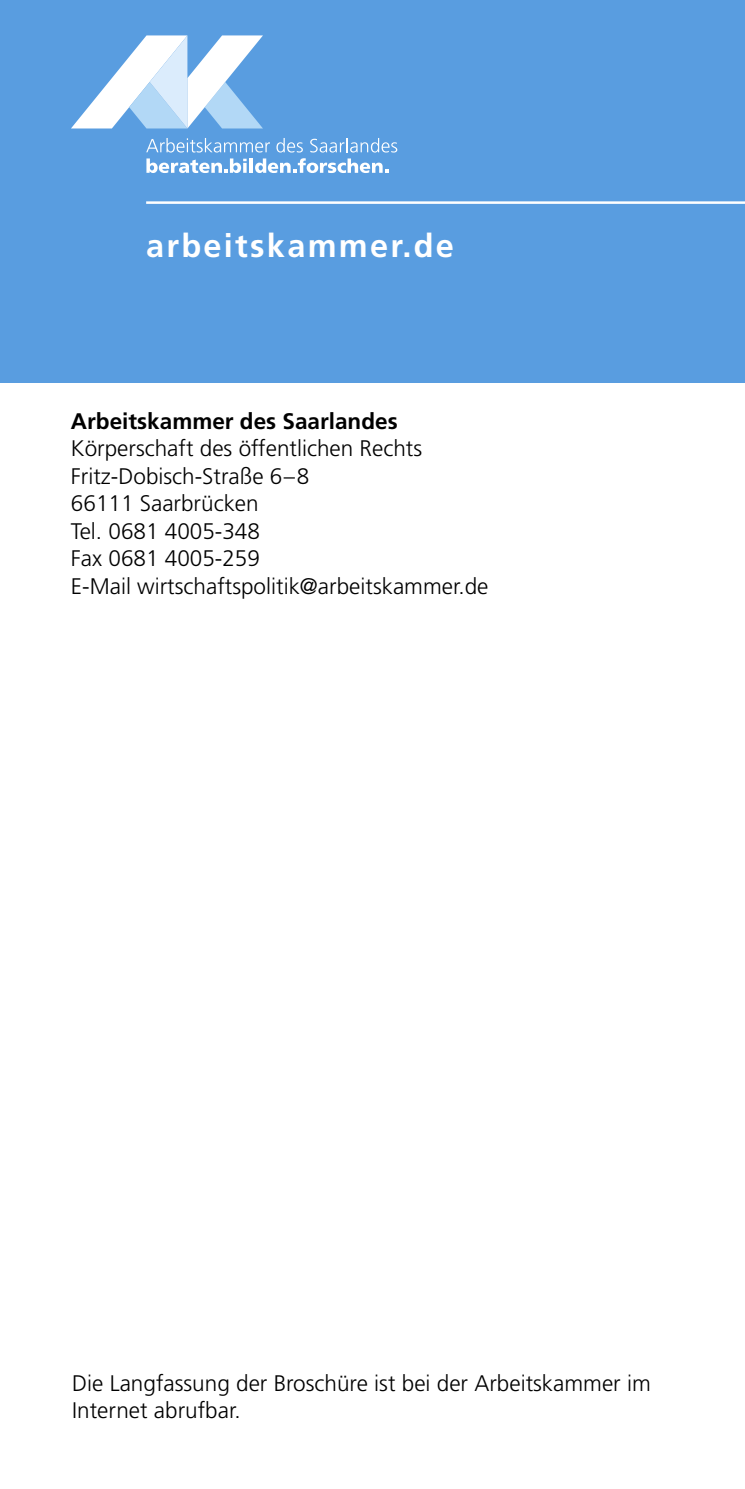
<style>
.page{position:relative;width:745px;height:1489px;background:#fff}
.page>*{position:absolute;margin:0;border:0;box-sizing:border-box;transform-origin:0 0}
.t1{font:700 32.5px "Frutiger";letter-spacing:.07em;color:#fff}
.t2{font:300 22.5px/27.5px "Frutiger";color:#000}
.t3{font:700 22.5px "Frutiger";color:#000}
</style>
<div class="page">
<div style="left:0;top:0;width:744px;height:383px;background:#599de0"></div>
<hr style="left:146px;top:201px;width:598px;height:3px;background:#fff">
<svg style="left:146px;top:138px;width:124px;height:14px"></svg>
<svg style="left:276px;top:138px;width:27px;height:14px"></svg>
<svg style="left:310px;top:138px;width:87px;height:14px"></svg>
<svg style="left:146px;top:158px;width:100px;height:15px"></svg>
<hr style="left:249px;top:158px;width:4px;height:15px;background:#fff">
<svg style="left:255px;top:158px;width:133px;height:15px"></svg>
<svg style="left:71px;top:35px;width:192px;height:93px"></svg>
<h1 class="t1" style="left:146px;top:227px;width:309px">arbeitskammer.de</h1>
<p class="t3" style="left:71px;top:407px;width:328px">Arbeitskammer des Saarlandes</p>
<p class="t2" style="left:71px;top:434px;width:419px">Körperschaft des öffentlichen Rechts<br>Fritz-Dobisch-Straße 6–8<br>66111 Saarbrücken<br>Tel. 0681 4005-348<br>Fax 0681 4005-259<br>E-Mail wirtschaftspolitik@arbeitskammer.de</p>
<p class="t2" style="left:72px;top:1368px;width:580px">Die Langfassung der Broschüre ist bei der Arbeitskammer im<br>Internet abrufbar.</p>
</div>
